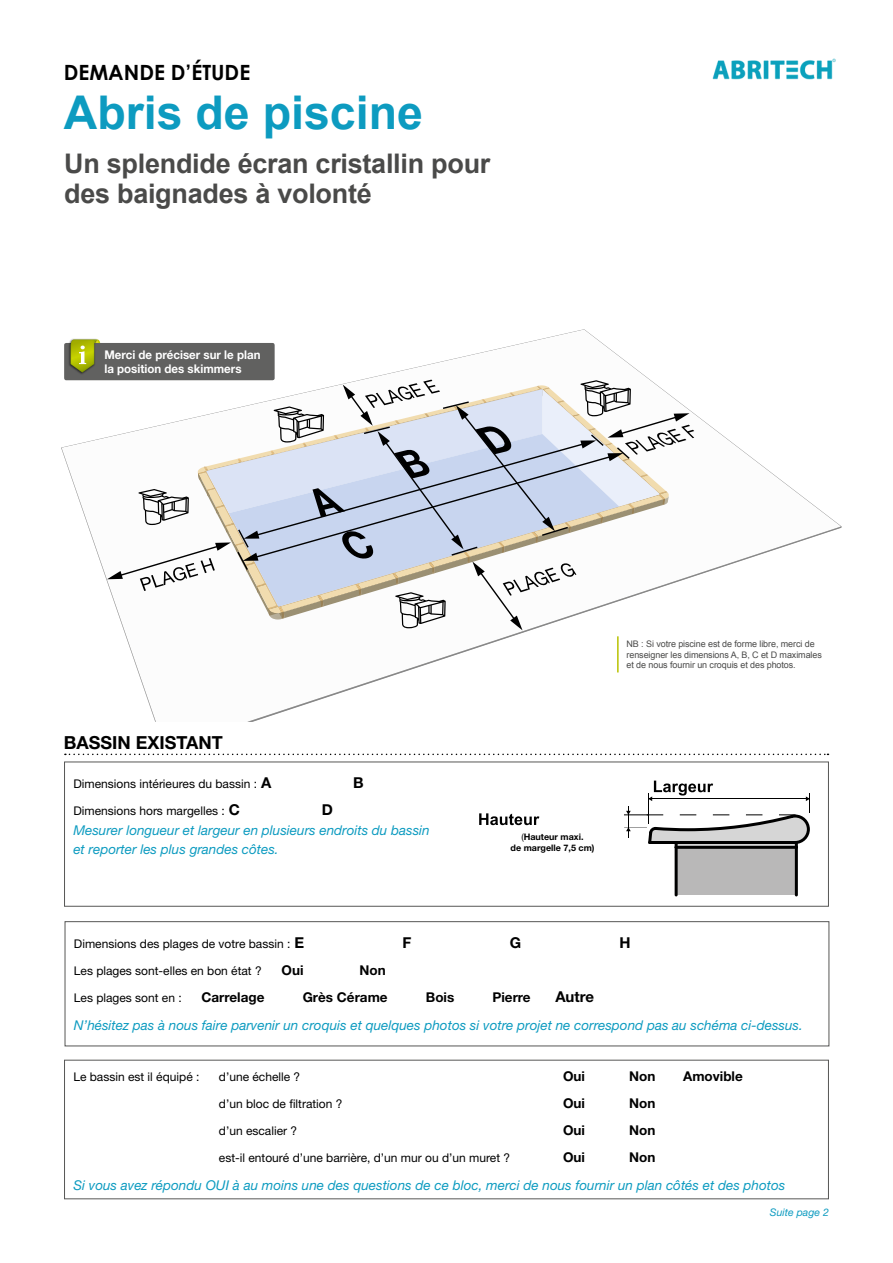
<style>
.page{position:relative;width:893px;height:1263px;background:#fff}
.page>*{position:absolute;margin:0;border:0;box-sizing:border-box;transform-origin:0 0}
.t1{font:700 46.5px "Arial";color:#0d9bc0}
.t2{font:700 27px/30px "Arial";letter-spacing:-.01em;color:#4a4a49}
.t3{font:700 21px "Century Gothic";color:#000}
.t4{font:700 18px "Helvetica Neue";color:#000}
.t5{font:700 15px "Helvetica Neue";color:#000}
.t6{font:italic 13.5px/19.2px "Helvetica Neue";color:#0d9bc0}
.t7{font:700 13.5px "Helvetica Neue";color:#000}
.t8{font:12px "Helvetica Neue";color:#000}
.t9{font:700 12px/14.4px "Helvetica Neue";color:#fff;scale:.96 1}
.t10{font:italic 10.5px "Helvetica Neue";color:#0d9bc0}
.t11{font:9px/10.8px "Arial";letter-spacing:-.01em;color:#4a4a49}
.t12{font:700 9px/10.8px "Helvetica Neue";color:#000;text-align:center}
.s1{font-weight:700;font-size:15px}
.s2{font-weight:400}
</style>
<div class="page">
<div style="left:64px;top:761px;width:765px;height:146px;border:1px solid #575756"></div>
<div style="left:65px;top:921px;width:764px;height:125px;border:1px solid #575756"></div>
<svg style="left:65px;top:754px;width:763px;height:1px"></svg>
<div style="left:64px;top:343px;width:211px;height:37px;background:#616160;border-radius:2px"></div>
<img style="left:68px;top:338px;width:28px;height:36px">
<svg style="left:71px;top:339px;width:29px;height:33px"></svg>
<svg style="left:61px;top:380px;width:633px;height:342px"></svg>
<div style="left:64px;top:1060px;width:765px;height:139px;border:1px solid #575756"></div>
<div style="left:676px;top:847px;width:120px;height:48px;background:#b9b8b8"></div>
<hr style="left:795px;top:846px;width:3px;height:50px;background:#000;border-radius:2px">
<hr style="left:675px;top:846px;width:3px;height:50px;background:#000;border-radius:2px">
<svg style="left:479px;top:813px;width:60px;height:12px"></svg>
<svg style="left:624px;top:781px;width:186px;height:68px"></svg>
<img style="left:712px;top:58px;width:124px;height:22px">
<h3 class="t3" style="left:64px;top:56px;width:188px">DEMANDE D’ÉTUDE</h3>
<h1 class="t1" style="left:64px;top:82px;width:361px">Abris de piscine</h1>
<h2 class="t2" style="left:64px;top:149px;width:428px">Un splendide écran cristallin pour des baignades à volonté</h2>
<p class="t9" style="left:104px;top:347px;width:164px">Merci de préciser sur le plan la position des skimmers</p>
<h3 class="t4" style="left:64px;top:731px;width:161px">BASSIN EXISTANT</h3>
<p class="t8" style="left:73px;top:777px;width:200px">Dimensions intérieures du bassin : <span class="s1">A</span></p>
<p class="t5" style="left:353px;top:774px;width:12px">B</p>
<p class="t8" style="left:73px;top:804px;width:168px">Dimensions hors margelles : <span class="s1">C</span></p>
<p class="t5" style="left:322px;top:800px;width:13px">D</p>
<p class="t6" style="left:73px;top:820px;width:358px">Mesurer longueur et largeur en plusieurs endroits du bassin et reporter les plus grandes côtes.</p>
<p class="t11" style="left:627px;top:638px;width:197px">NB : Si votre piscine est de forme libre, merci de renseigner les dimensions A, B, C et D maximales et de nous fournir un croquis et des photos.</p>
<p class="t12" style="left:511px;top:831px;width:85px"><span class="s2">(</span>Hauteur maxi.<br>de margelle 7,5 cm)</p>
<p class="t8" style="left:74px;top:936px;width:232px">Dimensions des plages de votre bassin : <span class="s1">E</span></p>
<p class="t5" style="left:403px;top:933px;width:10px">F</p>
<p class="t5" style="left:510px;top:933px;width:13px">G</p>
<p class="t5" style="left:619px;top:933px;width:13px">H</p>
<p class="t8" style="left:74px;top:963px;width:189px">Les plages sont-elles en bon état ?</p>
<p class="t7" style="left:282px;top:962px;width:23px">Oui</p>
<p class="t7" style="left:360px;top:962px;width:28px">Non</p>
<p class="t8" style="left:74px;top:990px;width:109px">Les plages sont en :</p>
<p class="t7" style="left:202px;top:989px;width:64px">Carrelage</p>
<p class="t7" style="left:303px;top:989px;width:86px">Grès Cérame</p>
<p class="t7" style="left:426px;top:989px;width:30px">Bois</p>
<p class="t7" style="left:492px;top:989px;width:40px">Pierre</p>
<p class="t5" style="left:555px;top:987px;width:40px">Autre</p>
<p class="t6" style="left:74px;top:1015px;width:730px">N’hésitez pas à nous faire parvenir un croquis et quelques photos si votre projet ne correspond pas au schéma ci-dessus.</p>
<p class="t8" style="left:73px;top:1069px;width:128px">Le bassin est il équipé :</p>
<p class="t8" style="left:219px;top:1069px;width:83px">d’une échelle ?</p>
<p class="t7" style="left:563px;top:1068px;width:23px">Oui</p>
<p class="t7" style="left:629px;top:1068px;width:28px">Non</p>
<p class="t7" style="left:683px;top:1068px;width:61px">Amovible</p>
<p class="t8" style="left:219px;top:1096px;width:125px">d’un bloc de filtration ?</p>
<p class="t7" style="left:563px;top:1095px;width:23px">Oui</p>
<p class="t7" style="left:629px;top:1095px;width:28px">Non</p>
<p class="t8" style="left:219px;top:1123px;width:80px">d’un escalier ?</p>
<p class="t7" style="left:563px;top:1122px;width:23px">Oui</p>
<p class="t7" style="left:629px;top:1122px;width:28px">Non</p>
<p class="t8" style="left:219px;top:1150px;width:293px">est-il entouré d’une barrière, d’un mur ou d’un muret ?</p>
<p class="t7" style="left:563px;top:1149px;width:23px">Oui</p>
<p class="t7" style="left:629px;top:1149px;width:28px">Non</p>
<p class="t6" style="left:73px;top:1175px;width:713px">Si vous avez répondu OUI à au moins une des questions de ce bloc, merci de nous fournir un plan côtés et des photos</p>
<p class="t10" style="left:770px;top:1206px;width:60px">Suite page 2</p>
</div>
